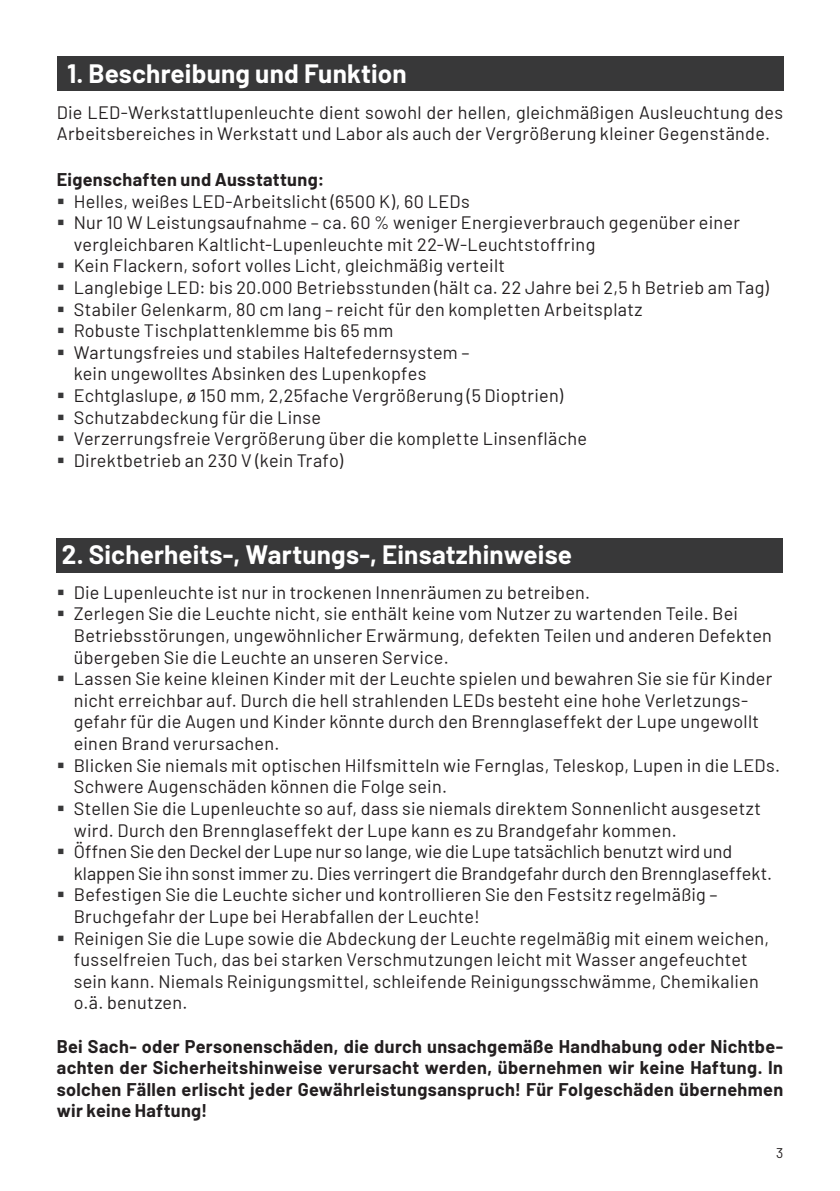
<style>
.page{position:relative;width:840px;height:1191px;background:#fff}
.page>*{position:absolute;margin:0;border:0;box-sizing:border-box;transform-origin:0 0}
.t1{font:700 26px "Barlow";letter-spacing:.005em;color:#fff}
.t2{font:18px/21.6px "Barlow";letter-spacing:.015em;color:#231f20}
.t3{font:700 18px/21.6px "Barlow";letter-spacing:.02em;color:#231f20;text-align:justify}
.t4{font:14px "Barlow";color:#231f20}
</style>
<div class="page">
<div style="left:57px;top:57px;width:725px;height:34px;background:#383839"></div>
<div style="left:57px;top:538px;width:725px;height:34px;background:#383839"></div>
<h1 class="t1" style="left:67px;top:54px;width:341px">1. Beschreibung und Funktion</h1>
<p class="t2" style="left:57px;top:100px;width:727px">Die LED-Werkstattlupenleuchte dient sowohl der hellen, gleichmäßigen Ausleuchtung des<br>Arbeitsbereiches in Werkstatt und Labor als auch der Vergrößerung kleiner Gegenstände.</p>
<p class="t3" style="left:57px;top:167px;width:269px">Eigenschaften und Ausstattung:</p>
<p class="t2" style="left:74px;top:189px;width:696px">Helles, weißes LED-Arbeitslicht (6500 K), 60 LEDs<br>Nur 10 W Leistungsaufnahme – ca. 60 % weniger Energieverbrauch gegenüber einer vergleichbaren Kaltlicht-Lupenleuchte mit 22-W-Leuchtstoffring<br>Kein Flackern, sofort volles Licht, gleichmäßig verteilt<br>Langlebige LED: bis 20.000 Betriebsstunden (hält ca. 22 Jahre bei 2,5 h Betrieb am Tag)<br>Stabiler Gelenkarm, 80 cm lang – reicht für den kompletten Arbeitsplatz<br>Robuste Tischplattenklemme bis 65 mm<br>Wartungsfreies und stabiles Haltefedernsystem –<br>kein ungewolltes Absinken des Lupenkopfes<br>Echtglaslupe, ø 150 mm, 2,25fache Vergrößerung (5 Dioptrien)<br>Schutzabdeckung für die Linse<br>Verzerrungsfreie Vergrößerung über die komplette Linsenfläche<br>Direktbetrieb an 230 V (kein Trafo)</p>
<h1 class="t1" style="left:62px;top:535px;width:511px">2. Sicherheits-, Wartungs-, Einsatzhinweise</h1>
<p class="t2" style="left:74px;top:580px;width:707px">Die Lupenleuchte ist nur in trockenen Innenräumen zu betreiben.<br>Zerlegen Sie die Leuchte nicht, sie enthält keine vom Nutzer zu wartenden Teile. Bei Betriebsstörungen, ungewöhnlicher Erwärmung, defekten Teilen und anderen Defekten übergeben Sie die Leuchte an unseren Service.<br>Lassen Sie keine kleinen Kinder mit der Leuchte spielen und bewahren Sie sie für Kinder nicht erreichbar auf. Durch die hell strahlenden LEDs besteht eine hohe Verletzungs&shy;gefahr für die Augen und Kinder könnte durch den Brennglaseffekt der Lupe ungewollt einen Brand verursachen.<br>Blicken Sie niemals mit optischen Hilfsmitteln wie Fernglas, Teleskop, Lupen in die LEDs.<br>Schwere Augenschäden können die Folge sein.<br>Stellen Sie die Lupenleuchte so auf, dass sie niemals direktem Sonnenlicht ausgesetzt wird. Durch den Brennglaseffekt der Lupe kann es zu Brandgefahr kommen.<br>Öffnen Sie den Deckel der Lupe nur so lange, wie die Lupe tatsächlich benutzt wird und klappen Sie ihn sonst immer zu. Dies verringert die Brandgefahr durch den Brennglaseffekt.<br>Befestigen Sie die Leuchte sicher und kontrollieren Sie den Festsitz regelmäßig – Bruchgefahr der Lupe bei Herabfallen der Leuchte!<br>Reinigen Sie die Lupe sowie die Abdeckung der Leuchte regelmäßig mit einem weichen, fusselfreien Tuch, das bei starken Verschmutzungen leicht mit Wasser angefeuchtet sein kann. Niemals Reinigungsmittel, schleifende Reinigungsschwämme, Chemikalien o.ä. benutzen.</p>
<p class="t3" style="left:57px;top:1034px;width:727px">Bei Sach- oder Personenschäden, die durch unsachgemäße Handhabung oder Nichtbe&shy;achten der Sicherheitshinweise verursacht werden, übernehmen wir keine Haftung. In solchen Fällen erlischt jeder Gewährleistungsanspruch! Für Folgeschäden übernehmen wir keine Haftung!</p>
<p class="t4" style="left:775px;top:1143px;width:9px">3</p>
</div>
